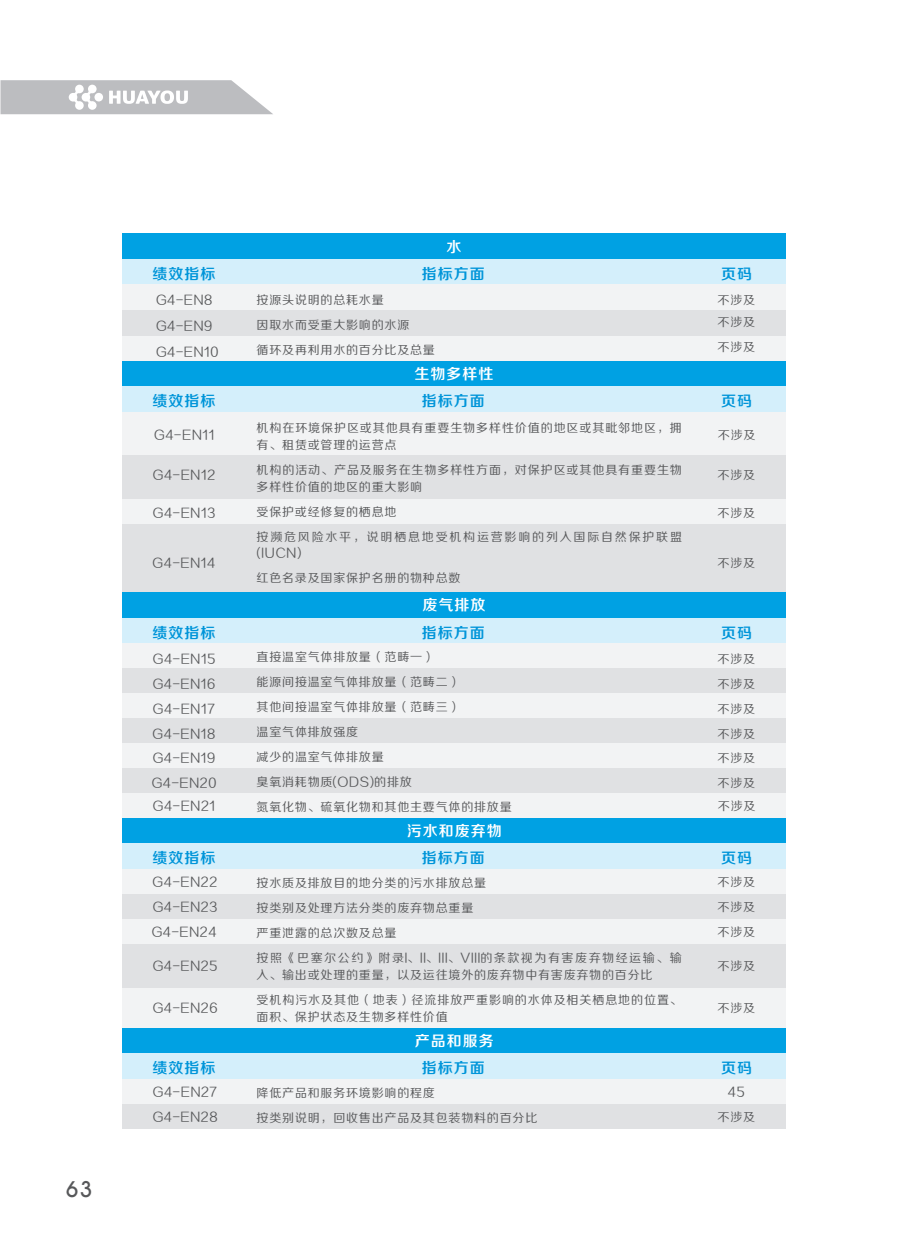
<style>
.page{position:relative;width:906px;height:1255px;background:#fff}
.page>*{position:absolute;margin:0;border:0;box-sizing:border-box;transform-origin:0 0}
.t1{font:500 22.2px "Avant Garde IT Cby BT";color:#57585a}
.t2{font:15px "FZZZHONGJW GB1 0";letter-spacing:.065em;color:#0095d9}
.t3{font:15px "FZZZHONGJW GB1 0";letter-spacing:.065em;color:#fff}
.t4{font:12px/24.9px "FZZHJW GB1 0";letter-spacing:.065em;color:#57585a}
.t5{font:12px/24.9px "FZZHJW GB1 0";letter-spacing:.15em;color:#57585a}
</style>
<div class="page">
<div style="left:122px;top:987px;width:663px;height:41px;background:#f2f3f4"></div>
<div style="left:122px;top:524px;width:663px;height:68px;background:#e0e1e3"></div>
<div style="left:122px;top:498px;width:663px;height:26px;background:#f2f3f4"></div>
<svg style="left:2px;top:80px;width:271px;height:34px"></svg>
<div style="left:122px;top:335px;width:663px;height:26px;background:#f2f3f4"></div>
<div style="left:122px;top:233px;width:663px;height:26px;background:#00a1e3"></div>
<div style="left:122px;top:259px;width:663px;height:25px;background:#d4effb"></div>
<div style="left:122px;top:284px;width:663px;height:26px;background:#f2f3f4"></div>
<div style="left:122px;top:310px;width:663px;height:25px;background:#e0e1e3"></div>
<div style="left:122px;top:361px;width:663px;height:25px;background:#00a1e3"></div>
<div style="left:122px;top:386px;width:663px;height:26px;background:#d4effb"></div>
<div style="left:122px;top:412px;width:663px;height:43px;background:#f2f3f4"></div>
<div style="left:122px;top:455px;width:663px;height:43px;background:#e0e1e3"></div>
<div style="left:122px;top:693px;width:663px;height:25px;background:#f2f3f4"></div>
<div style="left:122px;top:592px;width:663px;height:26px;background:#00a1e3"></div>
<div style="left:122px;top:618px;width:663px;height:25px;background:#d4effb"></div>
<div style="left:122px;top:643px;width:663px;height:25px;background:#f2f3f4"></div>
<div style="left:122px;top:668px;width:663px;height:25px;background:#e0e1e3"></div>
<div style="left:122px;top:743px;width:663px;height:25px;background:#f2f3f4"></div>
<div style="left:122px;top:718px;width:663px;height:25px;background:#e0e1e3"></div>
<div style="left:122px;top:793px;width:663px;height:24px;background:#f2f3f4"></div>
<div style="left:122px;top:768px;width:663px;height:25px;background:#e0e1e3"></div>
<div style="left:122px;top:919px;width:663px;height:24px;background:#f2f3f4"></div>
<div style="left:122px;top:818px;width:663px;height:25px;background:#00a1e3"></div>
<div style="left:122px;top:843px;width:663px;height:26px;background:#d4effb"></div>
<div style="left:122px;top:869px;width:663px;height:25px;background:#f2f3f4"></div>
<div style="left:122px;top:894px;width:663px;height:25px;background:#e0e1e3"></div>
<div style="left:122px;top:943px;width:663px;height:44px;background:#e0e1e3"></div>
<div style="left:122px;top:1027px;width:663px;height:26px;background:#00a1e3"></div>
<div style="left:122px;top:1053px;width:663px;height:25px;background:#d4effb"></div>
<div style="left:122px;top:1078px;width:663px;height:25px;background:#f2f3f4"></div>
<div style="left:122px;top:1103px;width:663px;height:25px;background:#e0e1e3"></div>
<h1 class="t1" style="left:66px;top:1179px;width:28px">63</h1>
<p class="t3" style="left:446px;top:238px;width:16px">水</p>
<p class="t2" style="left:153px;top:265px;width:64px">绩效指标</p>
<p class="t2" style="left:422px;top:265px;width:64px">指标方面</p>
<p class="t4" style="left:257px;top:288px;width:180px">按源头说明的总耗水量<br>因取水而受重大影响的水源<br>循环及再利用水的百分比及总量</p>
<p class="t3" style="left:414px;top:366px;width:80px">生物多样性</p>
<p class="t2" style="left:153px;top:393px;width:64px">绩效指标</p>
<p class="t2" style="left:422px;top:393px;width:64px">指标方面</p>
<p class="t4" style="left:257px;top:420px;width:427px;line-height:16.8px">机构在环境保护区或其他具有重要生物多样性价值的地区或其毗邻地区，拥有、租赁或管理的运营点</p>
<p class="t4" style="left:257px;top:462px;width:427px;line-height:16.8px">机构的活动、产品及服务在生物多样性方面，对保护区或其他具有重要生物多样性价值的地区的重大影响</p>
<p class="t5" style="left:257px;top:500px;width:427px">受保护或经修复的栖息地<br>按濒危风险水平，说明栖息地受机构运营影响的列入国际自然保护联盟</p>
<p class="t4" style="left:257px;top:541px;width:205px">(IUCN)<br>红色名录及国家保护名册的物种总数</p>
<p class="t4" style="left:156px;top:288px;width:64px;line-height:25.8px">G4-EN8<br>G4-EN9<br>G4-EN10</p>
<p class="t4" style="left:154px;top:423px;width:62px">G4-EN11</p>
<p class="t4" style="left:153px;top:463px;width:64px">G4-EN12</p>
<p class="t4" style="left:153px;top:501px;width:64px">G4-EN13</p>
<p class="t4" style="left:153px;top:551px;width:64px">G4-EN14</p>
<p class="t3" style="left:422px;top:597px;width:64px">废气排放</p>
<p class="t2" style="left:721px;top:265px;width:32px">页码</p>
<p class="t4" style="left:717px;top:290px;width:39px;line-height:22px">不涉及不涉及</p>
<p class="t4" style="left:717px;top:335px;width:39px">不涉及</p>
<p class="t2" style="left:721px;top:393px;width:32px">页码</p>
<p class="t4" style="left:718px;top:423px;width:39px">不涉及</p>
<p class="t4" style="left:717px;top:463px;width:39px">不涉及</p>
<p class="t4" style="left:717px;top:501px;width:39px">不涉及</p>
<p class="t4" style="left:717px;top:551px;width:39px">不涉及</p>
<p class="t2" style="left:153px;top:624px;width:64px">绩效指标</p>
<p class="t2" style="left:422px;top:624px;width:64px">指标方面</p>
<p class="t2" style="left:721px;top:624px;width:32px">页码</p>
<p class="t4" style="left:257px;top:645px;width:257px">直接温室气体排放量（范畴一）<br>能源间接温室气体排放量（范畴二）<br>其他间接温室气体排放量（范畴三）<br>温室气体排放强度<br>减少的温室气体排放量<br>臭氧消耗物质(ODS)的排放<br>氮氧化物、硫氧化物和其他主要气体的排放量</p>
<p class="t3" style="left:407px;top:822px;width:96px">污水和废弃物</p>
<p class="t2" style="left:153px;top:850px;width:64px">绩效指标</p>
<p class="t2" style="left:422px;top:850px;width:64px">指标方面</p>
<p class="t2" style="left:721px;top:850px;width:32px">页码</p>
<p class="t4" style="left:717px;top:647px;width:39px;text-align:justify">不涉及不涉及不涉及不涉及不涉及不涉及</p>
<p class="t4" style="left:718px;top:794px;width:39px">不涉及</p>
<p class="t4" style="left:152px;top:647px;width:66px;text-align:justify">G4-EN15<br>G4-EN16<br>G4-EN17<br>G4-EN18<br>G4-EN19<br>G4-EN20</p>
<p class="t4" style="left:153px;top:794px;width:64px">G4-EN21</p>
<p class="t4" style="left:152px;top:870px;width:67px;text-align:justify">G4-EN22<br>G4-EN23<br>G4-EN24</p>
<p class="t4" style="left:153px;top:954px;width:66px">G4-EN25</p>
<p class="t4" style="left:153px;top:996px;width:66px">G4-EN26</p>
<p class="t4" style="left:257px;top:871px;width:427px">按水质及排放目的地分类的污水排放总量<br>按类别及处理方法分类的废弃物总重量<br>严重泄露的总次数及总量<br>按照《巴塞尔公约》附录I、II、III、VIII的条款视为有害废弃物经运输、输</p>
<p class="t4" style="left:257px;top:963px;width:427px">入、输出或处理的重量，以及运往境外的废弃物中有害废弃物的百分比<br>受机构污水及其他（地表）径流排放严重影响的水体及相关栖息地的位置、</p>
<p class="t4" style="left:257px;top:1004px;width:193px">面积、保护状态及生物多样性价值</p>
<p class="t3" style="left:415px;top:1032px;width:80px">产品和服务</p>
<p class="t4" style="left:717px;top:870px;width:39px;text-align:justify">不涉及不涉及不涉及</p>
<p class="t4" style="left:717px;top:954px;width:39px">不涉及</p>
<p class="t4" style="left:717px;top:996px;width:39px">不涉及</p>
<p class="t2" style="left:153px;top:1059px;width:64px">绩效指标</p>
<p class="t2" style="left:422px;top:1059px;width:64px">指标方面</p>
<p class="t2" style="left:721px;top:1059px;width:32px">页码</p>
<p class="t4" style="left:257px;top:1080px;width:282px">降低产品和服务环境影响的程度<br>按类别说明，回收售出产品及其包装物料的百分比</p>
<p class="t4" style="left:153px;top:1079px;width:66px">G4-EN27</p>
<p class="t4" style="left:728px;top:1079px;width:18px">45</p>
<p class="t4" style="left:717px;top:1104px;width:39px">不涉及</p>
<p class="t4" style="left:153px;top:1104px;width:66px">G4-EN28</p>
</div>
